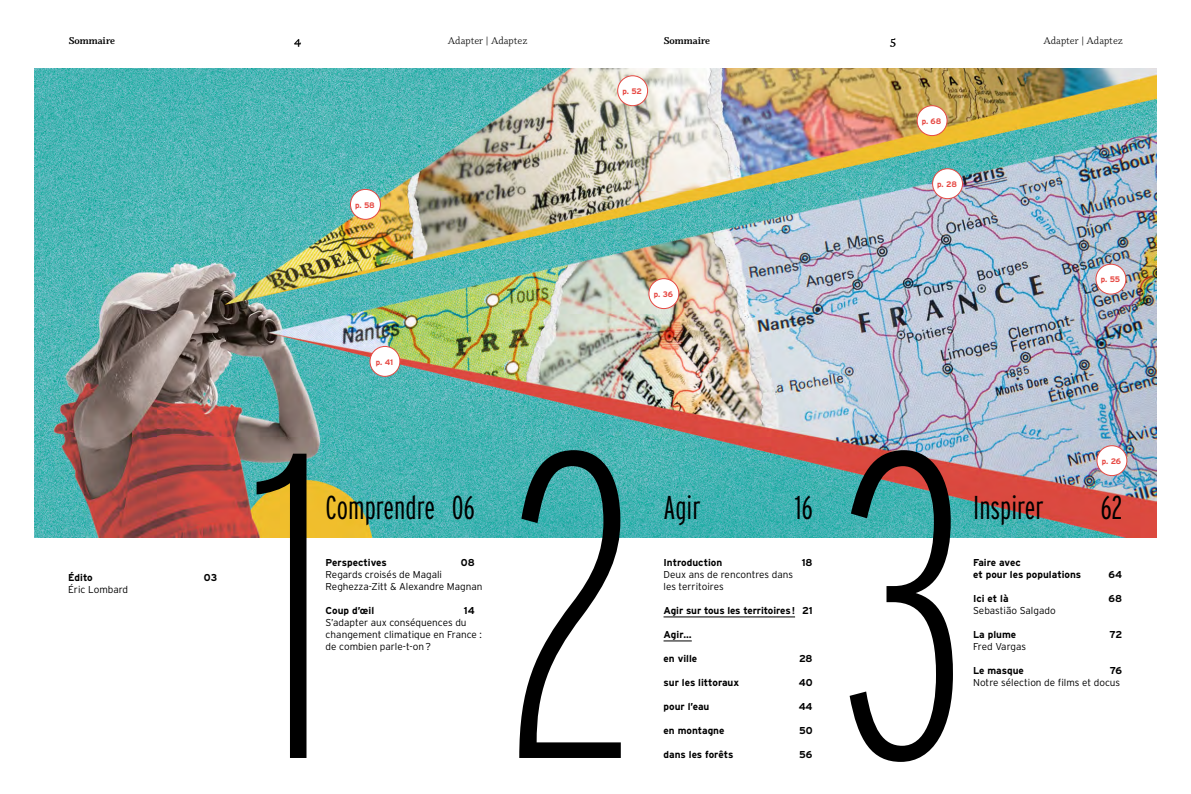
<style>
.page{position:relative;width:1191px;height:794px;background:#fff}
.page>*{position:absolute;margin:0;border:0;box-sizing:border-box;transform-origin:0 0}
.t1{font:200 434px "Interstate Compressed";color:#000}
.t2{font:300 33px "Interstate Compressed";color:#000}
.t3{font:12px "Odile";color:#000}
.t4{font:300 10px/12px "Interstate";color:#000}
.t5{font:700 10px/12px "Interstate";color:#000}
.t6{font:10px "Odile";letter-spacing:-.01em;color:#000}
.t7{font:700 10px "Odile";color:#000}
.t8{font:700 8px "Interstate";letter-spacing:-.02em;color:#e64842}
</style>
<div class="page">
<img style="left:34px;top:68px;width:1123px;height:469px">
<hr style="left:663px;top:616px;width:132px;height:1px;background:#000">
<svg style="left:663px;top:640px;width:29px;height:1px"></svg>
<div style="left:350px;top:189px;width:30px;height:30px;background:#fff;border-radius:50%"></div>
<div style="left:350px;top:189px;width:31px;height:31px;border:1px solid #e64842;border-radius:50%"></div>
<div style="left:370px;top:346px;width:30px;height:30px;background:#fff;border-radius:50%"></div>
<div style="left:369px;top:346px;width:31px;height:31px;border:1px solid #e64842;border-radius:50%"></div>
<div style="left:649px;top:279px;width:30px;height:29px;background:#fff;border-radius:50%"></div>
<div style="left:648px;top:278px;width:31px;height:31px;border:1px solid #e64842;border-radius:50%"></div>
<div style="left:617px;top:76px;width:30px;height:30px;background:#fff;border-radius:50%"></div>
<div style="left:617px;top:75px;width:31px;height:31px;border:1px solid #e64842;border-radius:50%"></div>
<div style="left:917px;top:106px;width:30px;height:30px;background:#fff;border-radius:50%"></div>
<div style="left:916px;top:105px;width:31px;height:31px;border:1px solid #e64842;border-radius:50%"></div>
<div style="left:932px;top:169px;width:30px;height:30px;background:#fff;border-radius:50%"></div>
<div style="left:932px;top:168px;width:31px;height:31px;border:1px solid #e64842;border-radius:50%"></div>
<div style="left:1097px;top:446px;width:29px;height:29px;background:#fff;border-radius:50%"></div>
<div style="left:1096px;top:445px;width:31px;height:31px;border:1px solid #e64842;border-radius:50%"></div>
<div style="left:1096px;top:264px;width:29px;height:30px;background:#fff;border-radius:50%"></div>
<div style="left:1095px;top:264px;width:31px;height:31px;border:1px solid #e64842;border-radius:50%"></div>
<p class="t3" style="left:294px;top:33px;width:9px">4</p>
<p class="t6" style="left:448px;top:34px;width:81px">Adapter | Adaptez</p>
<p class="t3" style="left:890px;top:33px;width:8px">5</p>
<p class="t6" style="left:1043px;top:34px;width:81px">Adapter | Adaptez</p>
<p class="t7" style="left:69px;top:34px;width:48px">Sommaire</p>
<p class="t7" style="left:664px;top:34px;width:48px">Sommaire</p>
<p class="t5" style="left:68px;top:572px;width:26px">Édito</p>
<p class="t5" style="left:204px;top:572px;width:15px">03</p>
<p class="t4" style="left:68px;top:584px;width:62px">Éric Lombard</p>
<p class="t8" style="left:355px;top:200px;width:21px">p. 58</p>
<p class="t8" style="left:376px;top:357px;width:19px">p. 41</p>
<p class="t8" style="left:622px;top:87px;width:21px">p. 52</p>
<p class="t8" style="left:654px;top:289px;width:21px">p. 36</p>
<p class="t8" style="left:921px;top:117px;width:21px">p. 68</p>
<p class="t8" style="left:937px;top:180px;width:21px">p. 28</p>
<p class="t8" style="left:1100px;top:275px;width:21px">p. 55</p>
<h1 class="t1" style="left:253px;top:361px;width:718px">123</h1>
<p class="t8" style="left:1101px;top:456px;width:21px">p. 26</p>
<h2 class="t2" style="left:326px;top:488px;width:150px">Comprendre 06</h2>
<h2 class="t2" style="left:663px;top:488px;width:38px">Agir</h2>
<h2 class="t2" style="left:794px;top:488px;width:19px">16</h2>
<h2 class="t2" style="left:973px;top:488px;width:72px">Inspirer</h2>
<h2 class="t2" style="left:1100px;top:488px;width:23px">62</h2>
<p class="t5" style="left:326px;top:556px;width:63px">Perspectives</p>
<p class="t5" style="left:461px;top:556px;width:15px">08</p>
<p class="t4" style="left:326px;top:568px;width:158px">Regards croisés de Magali<br>Reghezza-Zitt &amp; Alexandre Magnan</p>
<p class="t5" style="left:326px;top:604px;width:50px">Coup d’œil</p>
<p class="t5" style="left:464px;top:604px;width:12px">14</p>
<p class="t4" style="left:326px;top:616px;width:158px">S’adapter aux conséquences du changement climatique en France : de combien parle-t-on?</p>
<p class="t5" style="left:663px;top:556px;width:60px">Introduction</p>
<p class="t5" style="left:801px;top:556px;width:12px">18</p>
<p class="t4" style="left:663px;top:568px;width:131px">Deux ans de rencontres dans les territoires</p>
<p class="t5" style="left:663px;top:604px;width:151px">Agir sur tous les territoires! 21</p>
<p class="t5" style="left:663px;top:628px;width:30px">Agir…</p>
<p class="t5" style="left:663px;top:652px;width:35px">en ville</p>
<p class="t5" style="left:799px;top:652px;width:15px">28</p>
<p class="t5" style="left:663px;top:676px;width:77px">sur les littoraux</p>
<p class="t5" style="left:798px;top:676px;width:15px">40</p>
<p class="t5" style="left:663px;top:700px;width:47px">pour l’eau</p>
<p class="t5" style="left:798px;top:700px;width:15px">44</p>
<p class="t5" style="left:663px;top:724px;width:62px">en montagne</p>
<p class="t5" style="left:799px;top:724px;width:15px">50</p>
<p class="t5" style="left:663px;top:748px;width:72px">dans les forêts</p>
<p class="t5" style="left:799px;top:748px;width:15px">56</p>
<p class="t5" style="left:973px;top:556px;width:110px">Faire avec<br>et pour les populations</p>
<p class="t5" style="left:1108px;top:568px;width:15px">64</p>
<p class="t5" style="left:973px;top:592px;width:37px">Ici et là</p>
<p class="t5" style="left:1108px;top:592px;width:15px">68</p>
<p class="t4" style="left:973px;top:604px;width:84px">Sebastião Salgado</p>
<p class="t5" style="left:973px;top:628px;width:45px">La plume</p>
<p class="t5" style="left:1109px;top:628px;width:14px">72</p>
<p class="t4" style="left:973px;top:640px;width:54px">Fred Vargas</p>
<p class="t5" style="left:973px;top:664px;width:52px">Le masque</p>
<p class="t5" style="left:1110px;top:664px;width:14px">76</p>
<p class="t4" style="left:973px;top:676px;width:149px">Notre sélection de films et docus</p>
</div>
